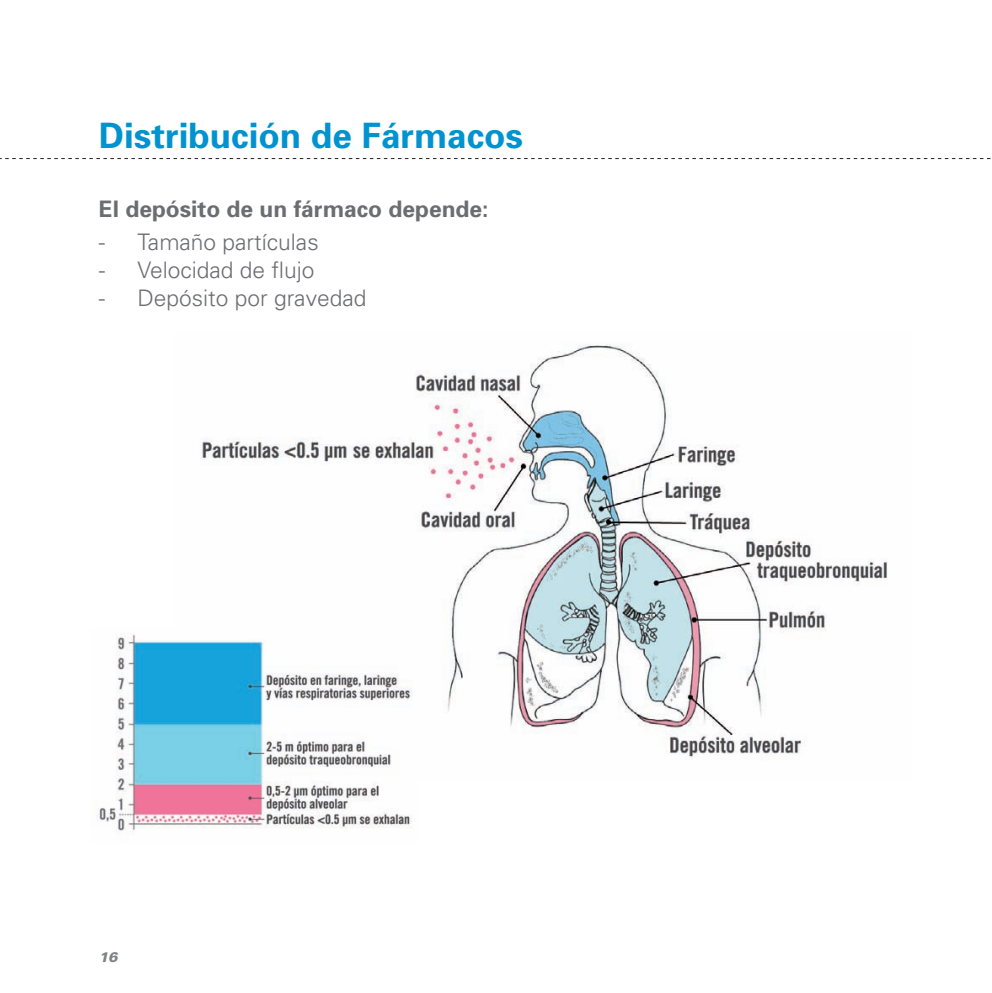
<style>
.page{position:relative;width:992px;height:993px;background:#fff}
.page>*{position:absolute;margin:0;border:0;box-sizing:border-box;transform-origin:0 0}
.t1{font:700 35px "Univers";color:#0093d0}
.t2{font:300 22.75px "Univers";color:#6c6d70}
.t3{font:700 22.75px "Univers";color:#6c6d70}
.t4{font:italic 900 14px "Univers";color:#808285}
</style>
<div class="page">
<svg style="left:0;top:158px;width:991px;height:1px"></svg>
<img style="left:200px;top:344px;width:688px;height:415px">
<img style="left:97px;top:628px;width:321px;height:203px">
<h1 class="t1" style="left:99px;top:115px;width:425px">Distribución de Fármacos</h1>
<p class="t3" style="left:99px;top:195px;width:391px">El depósito de un fármaco depende:</p>
<p class="t2" style="left:99px;top:228px;width:221px">- Tamaño partículas</p>
<p class="t2" style="left:99px;top:256px;width:217px">- Velocidad de flujo</p>
<p class="t2" style="left:99px;top:284px;width:269px">- Depósito por gravedad</p>
<p class="t4" style="left:99px;top:948px;width:20px">16</p>
</div>
